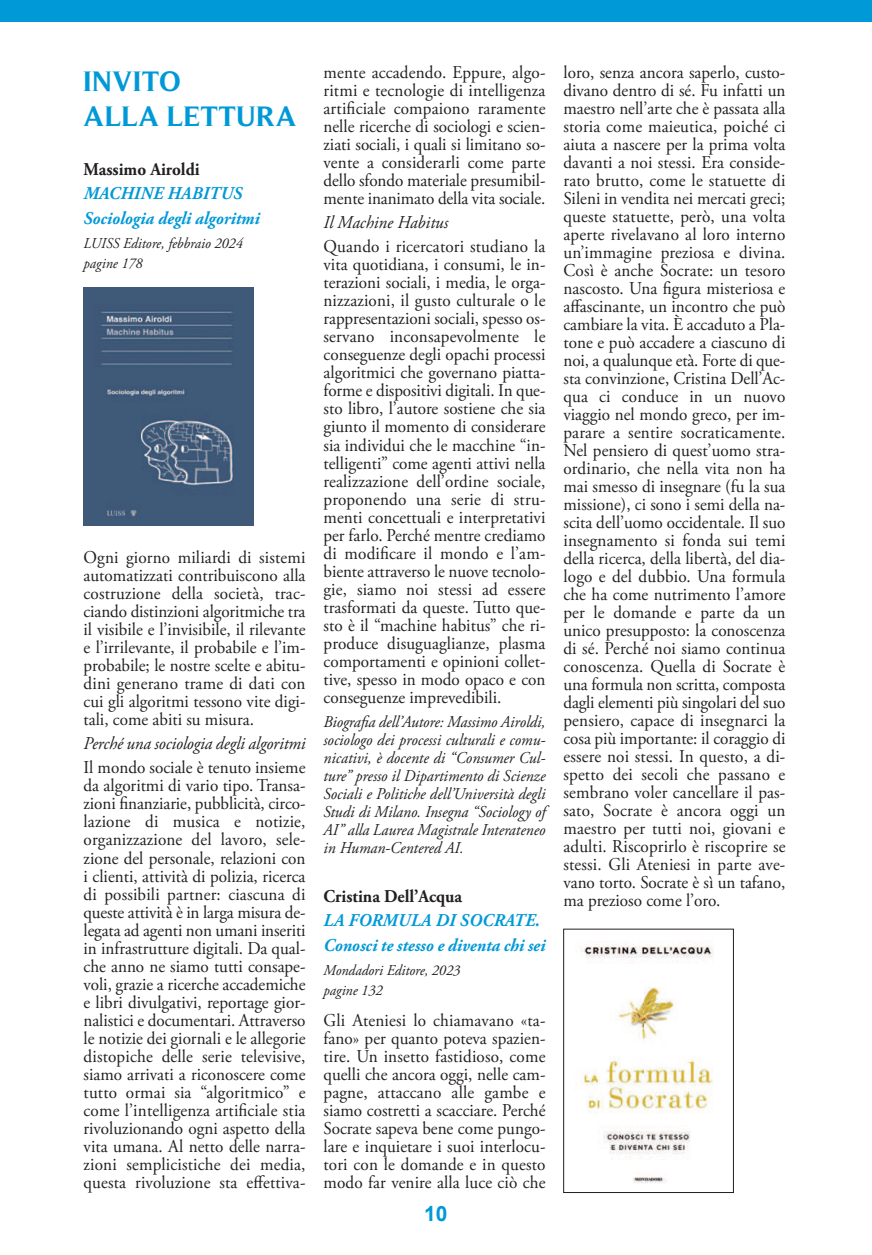
<style>
.page{position:relative;width:872px;height:1255px;background:#fff}
.page>*{position:absolute;margin:0;border:0;box-sizing:border-box;transform-origin:0 0}
.t1{font:700 28.5px/34.5px "Timeless";color:#0099d8}
.t2{font:700 21px "Arial";color:#0099d8}
.t3{font:18px/18px "Adobe Garamond Pro";color:#231f20;text-align:justify;scale:.95 1}
.t4{font:italic 700 18px/24.5px "Adobe Garamond Pro";color:#0099d8;scale:.95 1}
.t5{font:italic 18px "Adobe Garamond Pro";letter-spacing:-.005em;color:#231f20;scale:.95 1}
.t6{font:700 18px "Adobe Garamond Pro";color:#231f20;scale:.95 1}
.t7{font:italic 16.5px/18px "Adobe Garamond Pro";color:#231f20;text-align:justify;scale:.95 1}
.t8{font:italic 15px/20.1px "Adobe Garamond Pro";color:#231f20;scale:.95 1}
</style>
<div class="page">
<img style="left:84px;top:288px;width:170px;height:237px">
<div style="left:0;top:0;width:872px;height:21px;background:#0099d8"></div>
<img style="left:581px;top:940px;width:133px;height:243px">
<div style="left:563px;top:928px;width:170px;height:264px;border:1px solid #231f20"></div>
<h1 class="t1" style="left:84px;top:64px;width:215px">INVITO<br>ALLA LETTURA</h1>
<p class="t6" style="left:84px;top:162px;width:124px">Massimo Airoldi</p>
<p class="t4" style="left:84px;top:183px;width:187px">MACHINE HABITUS<br>Sociologia degli algoritmi</p>
<p class="t8" style="left:84px;top:234px;width:169px">LUISS Editore, febbraio 2024 pagine 178</p>
<p class="t3" style="left:84px;top:549px;width:235px">Ogni giorno miliardi di sistemi automatizzati contribuiscono alla costruzione della società, trac&shy;ciando distinzioni algoritmiche tra il visibile e l’invisibile, il rilevante e l’irrilevante, il probabile e l’im&shy;probabile; le nostre scelte e abitu&shy;dini generano trame di dati con cui gli algoritmi tessono vite digi&shy;tali, come abiti su misura.</p>
<p class="t5" style="left:84px;top:736px;width:235px">Perché una sociologia degli algoritmi</p>
<p class="t3" style="left:84px;top:760px;width:235px">Il mondo sociale è tenuto insieme da algoritmi di vario tipo. Transa&shy;zioni finanziarie, pubblicità, circo&shy;lazione di musica e notizie, organizzazione del lavoro, sele&shy;zione del personale, relazioni con i clienti, attività di polizia, ricerca di possibili partner: ciascuna di queste attività è in larga misura de&shy;legata ad agenti non umani inseriti in infrastrutture digitali. Da qual&shy;che anno ne siamo tutti consape&shy;voli, grazie a ricerche accademiche e libri divulgativi, reportage gior&shy;nalistici e documentari. Attraverso le notizie dei giornali e le allegorie distopiche delle serie televisive, siamo arrivati a riconoscere come tutto ormai sia “algoritmico” e come l’intelligenza artificiale stia rivoluzionando ogni aspetto della vita umana. Al netto delle narra&shy;zioni semplicistiche dei media, questa rivoluzione sta effettiva-</p>
<p class="t3" style="left:323px;top:64px;width:235px">mente accadendo. Eppure, algo&shy;ritmi e tecnologie di intelligenza artificiale compaiono raramente nelle ricerche di sociologi e scien&shy;ziati sociali, i quali si limitano so&shy;vente a considerarli come parte dello sfondo materiale presumibil&shy;mente inanimato della vita sociale.</p>
<p class="t5" style="left:323px;top:215px;width:133px">Il Machine Habitus</p>
<p class="t3" style="left:323px;top:239px;width:235px">Quando i ricercatori studiano la vita quotidiana, i consumi, le in&shy;terazioni sociali, i media, le orga&shy;nizzazioni, il gusto culturale o le rappresentazioni sociali, spesso os&shy;servano inconsapevolmente le conseguenze degli opachi processi algoritmici che governano piatta&shy;forme e dispositivi digitali. In que&shy;sto libro, l’autore sostiene che sia giunto il momento di considerare sia individui che le macchine “in&shy;telligenti” come agenti attivi nella realizzazione dell’ordine sociale, proponendo una serie di stru&shy;menti concettuali e interpretativi per farlo. Perché mentre crediamo di modificare il mondo e l’am&shy;biente attraverso le nuove tecnolo&shy;gie, siamo noi stessi ad essere trasformati da queste. Tutto que&shy;sto è il “machine habitus” che ri&shy;produce disuguaglianze, plasma comportamenti e opinioni collet&shy;tive, spesso in modo opaco e con conseguenze imprevedibili.</p>
<p class="t7" style="left:323px;top:714px;width:235px">Biografia dell’Autore: Massimo Airoldi, sociologo dei processi culturali e comu&shy;nicativi, è docente di “Consumer Cul&shy;ture” presso il Dipartimento di Scienze Sociali e Politiche dell’Università degli Studi di Milano. Insegna “Sociology of AI” alla Laurea Magistrale Interateneo in Human-Centered AI.</p>
<p class="t6" style="left:323px;top:889px;width:147px">Cristina Dell’Acqua</p>
<p class="t4" style="left:323px;top:910px;width:235px">LA FORMULA DI SOCRATE.<br>Conosci te stesso e diventa chi sei</p>
<p class="t8" style="left:323px;top:961px;width:145px">Mondadori Editore, 2023 pagine 132</p>
<p class="t3" style="left:323px;top:1012px;width:235px">Gli Ateniesi lo chiamavano «ta&shy;fano» per quanto poteva spazien&shy;tire. Un insetto fastidioso, come quelli che ancora oggi, nelle cam&shy;pagne, attaccano alle gambe e siamo costretti a scacciare. Perché Socrate sapeva bene come pungo&shy;lare e inquietare i suoi interlocu&shy;tori con le domande e in questo modo far venire alla luce ciò che</p>
<p class="t2" style="left:424px;top:1201px;width:25px">10</p>
<p class="t3" style="left:563px;top:64px;width:235px">loro, senza ancora saperlo, custo&shy;divano dentro di sé. Fu infatti un maestro nell’arte che è passata alla storia come maieutica, poiché ci aiuta a nascere per la prima volta davanti a noi stessi. Era conside&shy;rato brutto, come le statuette di Sileni in vendita nei mercati greci; queste statuette, però, una volta aperte rivelavano al loro interno un’immagine preziosa e divina.<br>Così è anche Socrate: un tesoro nascosto. Una figura misteriosa e affascinante, un incontro che può cambiare la vita. È accaduto a Pla&shy;tone e può accadere a ciascuno di noi, a qualunque età. Forte di que&shy;sta convinzione, Cristina Dell’Ac&shy;qua ci conduce in un nuovo viaggio nel mondo greco, per im&shy;parare a sentire socraticamente.<br>Nel pensiero di quest’uomo stra&shy;ordinario, che nella vita non ha mai smesso di insegnare (fu la sua missione), ci sono i semi della na&shy;scita dell’uomo occidentale. Il suo insegnamento si fonda sui temi della ricerca, della libertà, del dia&shy;logo e del dubbio. Una formula che ha come nutrimento l’amore per le domande e parte da un unico presupposto: la conoscenza di sé. Perché noi siamo continua conoscenza. Quella di Socrate è una formula non scritta, composta dagli elementi più singolari del suo pensiero, capace di insegnarci la cosa più importante: il coraggio di essere noi stessi. In questo, a di&shy;spetto dei secoli che passano e sembrano voler cancellare il pas&shy;sato, Socrate è ancora oggi un maestro per tutti noi, giovani e adulti. Riscoprirlo è riscoprire se stessi. Gli Ateniesi in parte ave&shy;vano torto. Socrate è sì un tafano, ma prezioso come l’oro.</p>
</div>
